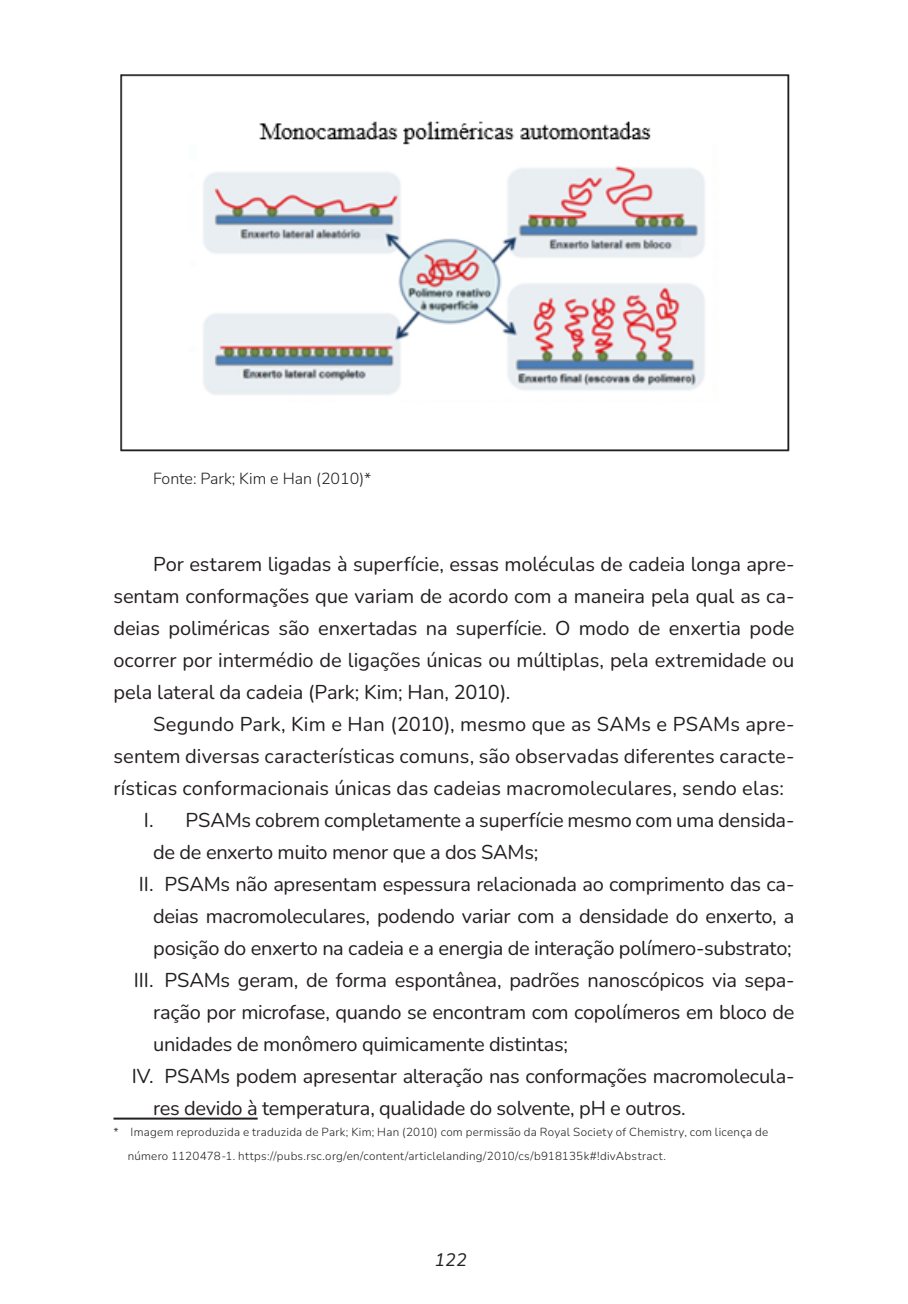
<style>
.page{position:relative;width:908px;height:1304px;background:#fff}
.page>*{position:absolute;margin:0;border:0;box-sizing:border-box;transform-origin:0 0}
.t1{font:20px/32px "Nunito";letter-spacing:-.015em;color:#231f20;text-align:justify}
.t2{font:italic 18px "Nunito";color:#231f20}
.t3{font:300 16px "Nunito";color:#231f20}
.t4{font:300 11.6px/24px "Nunito";letter-spacing:.025em;color:#231f20}
</style>
<div class="page">
<img style="left:120px;top:74px;width:670px;height:378px">
<hr style="left:113px;top:1118px;width:144px;height:2px;background:#231f20">
<p class="t3" style="left:153px;top:468px;width:225px">Fonte: Park; Kim e Han (2010)*<sub>7</sub></p>
<p class="t1" style="left:113px;top:547px;width:682px;text-indent:40px">Por estarem ligadas à superfície, essas moléculas de cadeia longa apre&shy;sentam conformações que variam de acordo com a maneira pela qual as ca&shy;deias poliméricas são enxertadas na superfície. O modo de enxertia pode ocorrer por intermédio de ligações únicas ou múltiplas, pela extremidade ou pela lateral da cadeia (Park; Kim; Han, 2010).</p>
<p class="t1" style="left:113px;top:707px;width:682px;text-indent:40px">Segundo Park, Kim e Han (2010), mesmo que as SAMs e PSAMs apre&shy;sentem diversas características comuns, são observadas diferentes caracte&shy;rísticas conformacionais únicas das cadeias macromoleculares, sendo elas:</p>
<p class="t1" style="left:153px;top:803px;width:642px;text-indent:-9px">I. PSAMs cobrem completamente a superfície mesmo com uma densida&shy;de de enxerto muito menor que a dos SAMs;</p>
<p class="t1" style="left:153px;top:867px;width:642px;text-indent:-14px">II. PSAMs não apresentam espessura relacionada ao comprimento das ca&shy;deias macromoleculares, podendo variar com a densidade do enxerto, a posição do enxerto na cadeia e a energia de interação polímero-substrato;</p>
<p class="t1" style="left:153px;top:963px;width:642px;text-indent:-20px">III. PSAMs geram, de forma espontânea, padrões nanoscópicos via sepa&shy;ração por microfase, quando se encontram com copolímeros em bloco de unidades de monômero quimicamente distintas;</p>
<p class="t1" style="left:153px;top:1059px;width:642px;text-indent:-21px">IV. PSAMs podem apresentar alteração nas conformações macromolecula&shy;res devido à temperatura, qualidade do solvente, pH e outros.</p>
<p class="t4" style="left:128px;top:1119px;width:642px;text-indent:-14px">* Imagem reproduzida e traduzida de Park; Kim; Han (2010) com permissão da Royal Society of Chemistry, com licença de número 1120478-1. https://pubs.rsc.org/en/content/articlelanding/2010/cs/b918135k#!divAbstract.</p>
<p class="t2" style="left:434px;top:1247px;width:34px">122</p>
</div>
